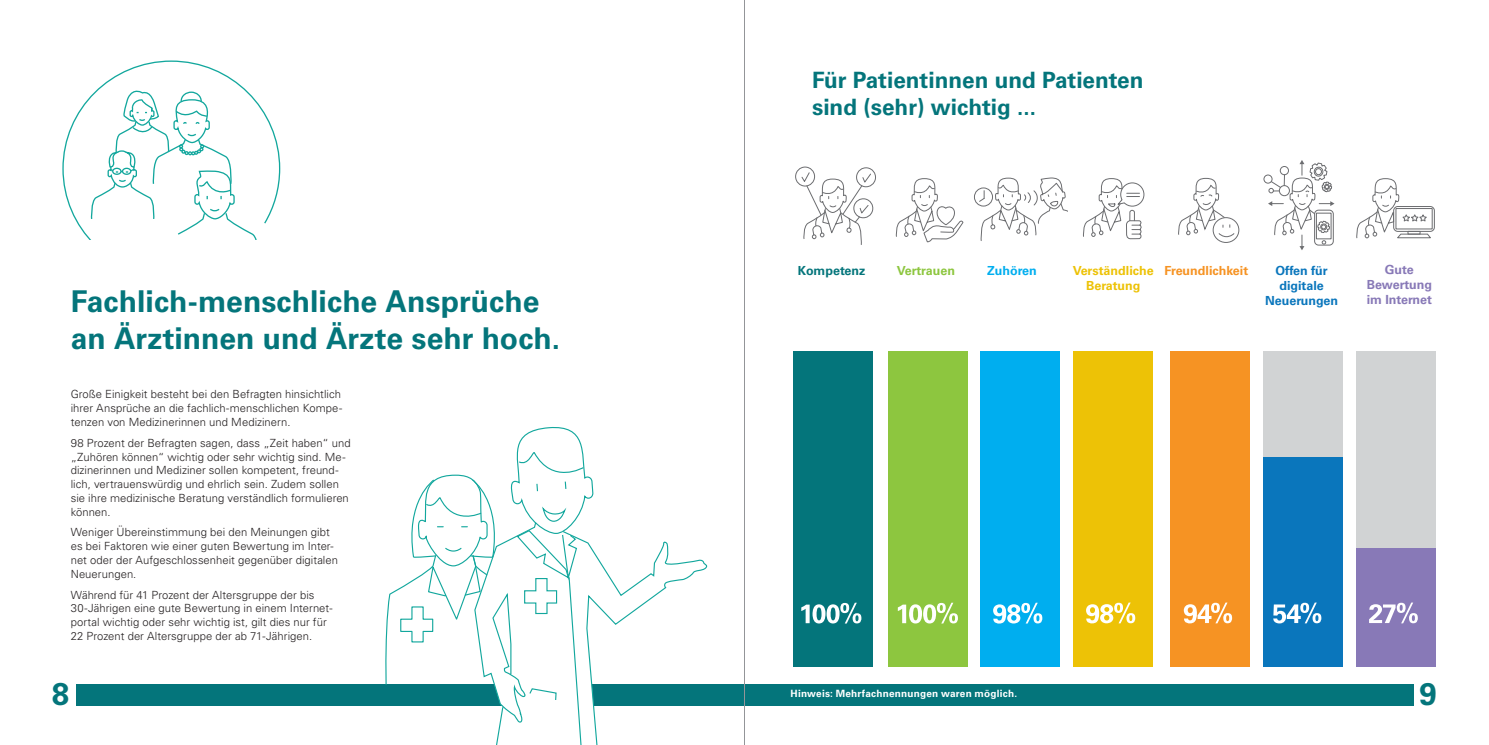
<style>
.page{position:relative;width:1489px;height:745px;background:#fff}
.page>*{position:absolute;margin:0;border:0;box-sizing:border-box;transform-origin:0 0}
.t1{font:700 31.25px "Univers LT Pro 65";color:#04757b}
.Head_1b{font:700 30px/37.5px "Univers LT Pro 65";color:#04757b}
.Head_2a{font:700 22.5px/27px "Univers LT Pro 65";color:#04757b}
.t2{font:700 12.5px/15px "Univers LT Pro 65";color:#0a76bc;text-align:center}
.t3{font:700 12.5px/15px "Univers LT Pro 65";color:#8879b7;text-align:center}
.t4{font:700 12.5px/15px "Univers LT Pro 65";color:#edc206;text-align:center}
.t5{font:700 12.5px "Univers LT Pro 65";color:#f69323}
.t6{font:700 12.5px "Univers LT Pro 65";color:#04757b}
.t7{font:700 12.5px "Univers LT Pro 65";color:#8dc63f}
.t8{font:700 12.5px "Univers LT Pro 65";color:#00aeef}
.t9{font:300 11.25px/13.8px "Univers LT Std";letter-spacing:.005em;color:#231f20}
.t10{font:700 10px "Univers LT Pro 65";letter-spacing:.02em;color:#fff}
</style>
<div class="page">
<div style="left:76px;top:684px;width:1337px;height:21px;background:#04757b"></div>
<svg style="left:594px;top:541px;width:116px;height:203px"></svg>
<svg style="left:383px;top:427px;width:211px;height:317px"></svg>
<img style="left:62px;top:60px;width:219px;height:179px">
<img style="left:793px;top:160px;width:643px;height:506px">
<hr style="left:744px;top:0;width:1px;height:744px;background:#939598">
<h1 class="Head_1b" style="left:71px;top:282px;width:491px">Fachlich-menschliche Ansprüche an Ärztinnen und Ärzte sehr hoch.</h1>
<p class="t9" style="left:71px;top:387px;width:273px;text-align:justify">Große Einigkeit besteht bei den Befragten hinsichtlich ihrer Ansprüche an die fachlich-menschlichen Kompe&shy;tenzen von Medizinerinnen und Medizinern.</p>
<p class="t9" style="left:71px;top:435px;width:281px">98 Prozent der Befragten sagen, dass „Zeit haben“ und „Zuhören können“ wichtig oder sehr wichtig sind. Me&shy;dizinerinnen und Mediziner sollen kompetent, freund&shy;lich, vertrauenswürdig und ehrlich sein. Zudem sollen sie ihre medizinische Beratung verständlich formulieren können.</p>
<p class="t9" style="left:71px;top:525px;width:269px">Weniger Übereinstimmung bei den Meinungen gibt es bei Faktoren wie einer guten Bewertung im Inter&shy;net oder der Aufgeschlossenheit gegenüber digitalen Neuerungen.</p>
<p class="t9" style="left:71px;top:587px;width:263px">Während für 41 Prozent der Altersgruppe der bis 30-Jährigen eine gute Bewertung in einem Internet&shy;portal wichtig oder sehr wichtig ist, gilt dies nur für 22 Prozent der Altersgruppe der ab 71-Jährigen.</p>
<h2 class="Head_2a" style="left:812px;top:67px;width:333px">Für Patientinnen und Patienten sind (sehr) wichtig ...</h2>
<p class="t7" style="left:897px;top:262px;width:60px">Vertrauen</p>
<p class="t4" style="left:1072px;top:262px;width:82px">Verständliche<br>Beratung</p>
<p class="t3" style="left:1366px;top:261px;width:67px">Gute<br>Bewertung im Internet</p>
<p class="t6" style="left:797px;top:262px;width:69px">Kompetenz</p>
<p class="t8" style="left:987px;top:262px;width:51px">Zuhören</p>
<p class="t5" style="left:1164px;top:262px;width:85px">Freundlichkeit</p>
<p class="t2" style="left:1264px;top:262px;width:74px">Offen für digitale<br>Neuerungen</p>
<h1 class="t1" style="left:52px;top:674px;width:19px">8</h1>
<h1 class="t1" style="left:1419px;top:674px;width:19px">9</h1>
<p class="t10" style="left:790px;top:687px;width:228px">Hinweis: Mehrfachnennungen waren möglich.</p>
</div>
